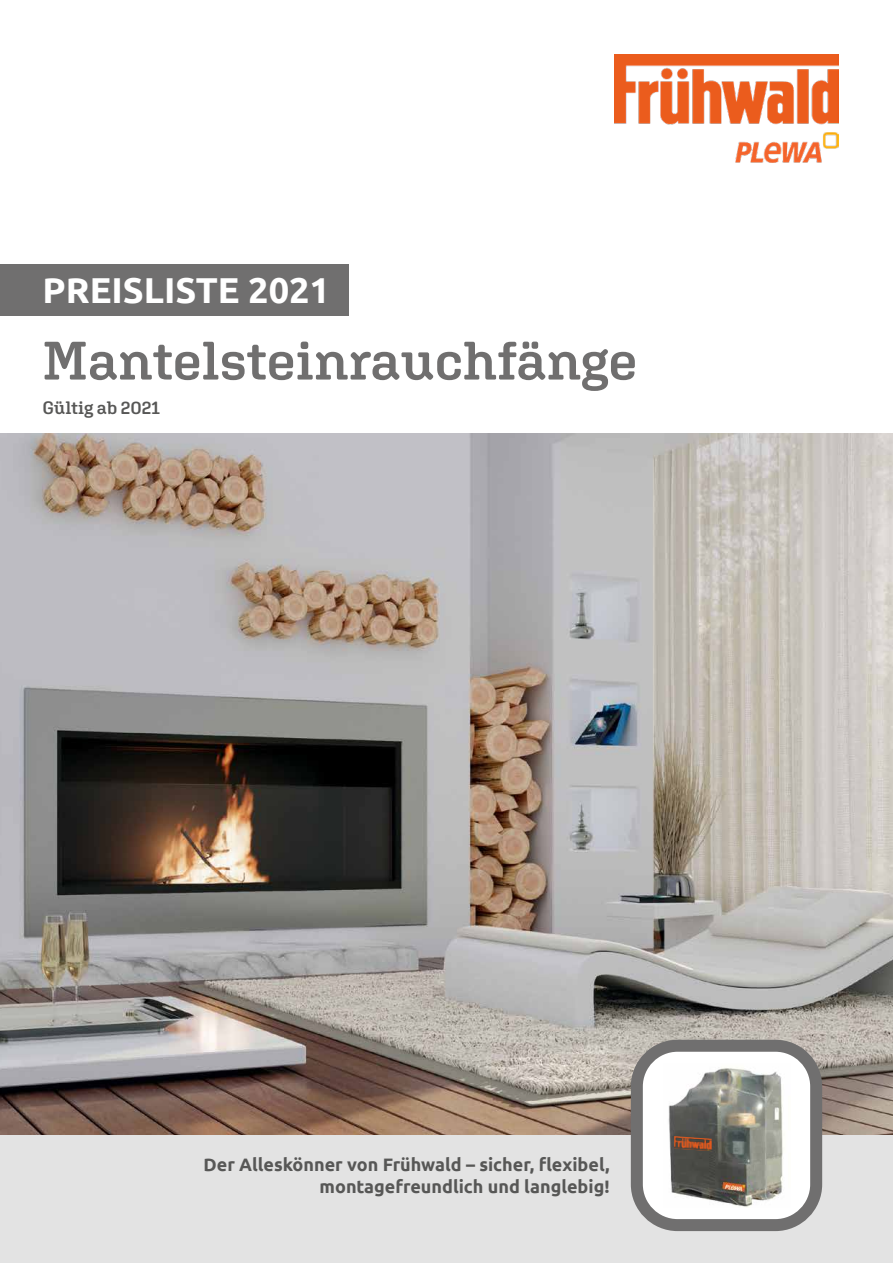
<style>
.page{position:relative;width:893px;height:1263px;background:#fff}
.page>*{position:absolute;margin:0;border:0;box-sizing:border-box;transform-origin:0 0}
.t1{font:600 54px "Aglet Slab";letter-spacing:-.005em;color:#706f6f}
.t2{font:700 36px "Ubuntu";color:#fff}
.t3{font:700 18px/21.6px "Ubuntu";color:#575756;text-align:right}
.t4{font:600 18px "Aglet Slab";color:#575756}
</style>
<div class="page">
<img style="left:0;top:434px;width:893px;height:701px">
<div style="left:0;top:1135px;width:893px;height:128px;background:#e3e3e3"></div>
<img style="left:614px;top:54px;width:225px;height:71px">
<img style="left:735px;top:133px;width:104px;height:30px">
<div style="left:0;top:264px;width:349px;height:51px;background:#706f6f"></div>
<div style="left:637px;top:1046px;width:179px;height:179px;background:#fff;border-radius:41px"></div>
<div style="left:631px;top:1040px;width:191px;height:191px;border:12px solid #706f6f;border-radius:41px"></div>
<img style="left:668px;top:1068px;width:115px;height:139px">
<img style="left:674px;top:1136px;width:38px;height:15px">
<h2 class="t2" style="left:43px;top:268px;width:289px">PREISLISTE 2021</h2>
<h1 class="t1" style="left:43px;top:328px;width:596px">Mantelsteinrauchfänge</h1>
<p class="t4" style="left:43px;top:397px;width:119px">Gültig ab 2021</p>
<p class="t3" style="left:204px;top:1154px;width:407px">Der Alleskönner von Frühwald – sicher, flexibel, montagefreundlich und langlebig!</p>
</div>
